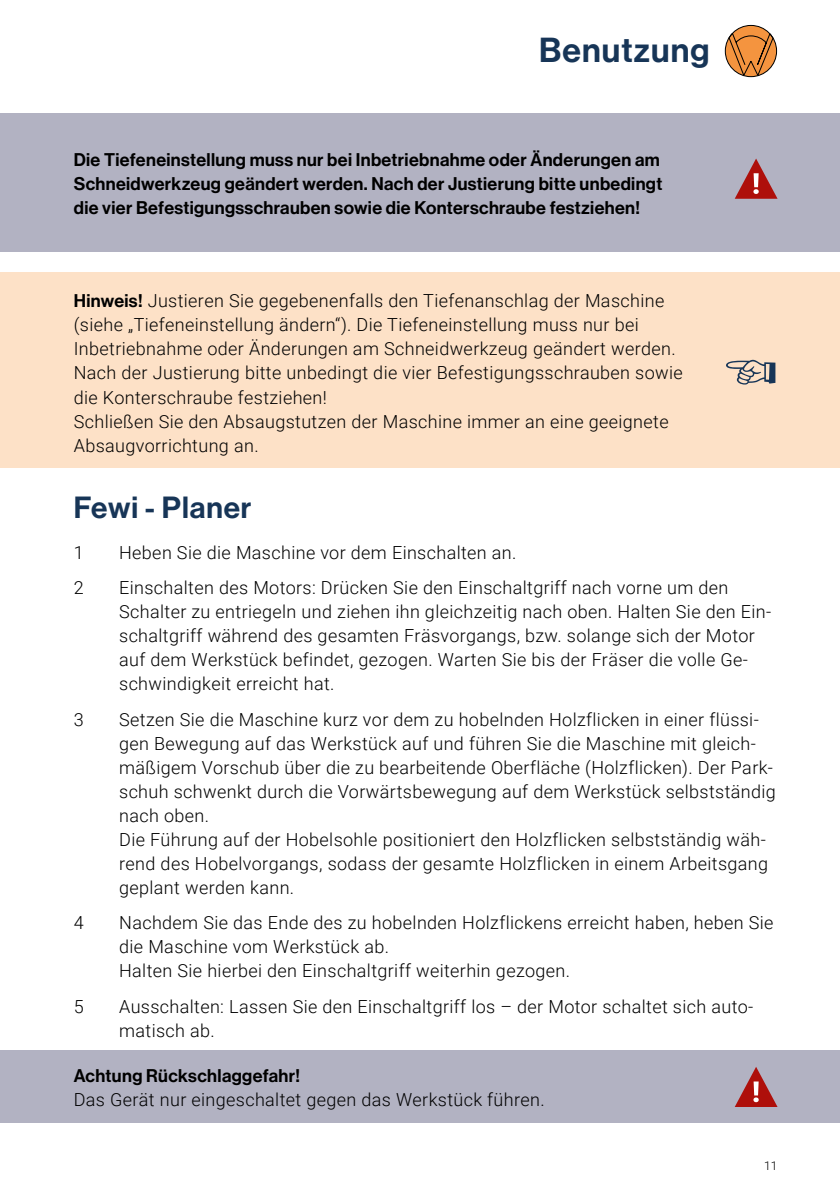
<style>
.page{position:relative;width:840px;height:1191px;background:#fff}
.page>*{position:absolute;margin:0;border:0;box-sizing:border-box;transform-origin:0 0}
.Kapitel_Head-Rechts{font:34px "Neue Haas Display Mediu";letter-spacing:.03em;color:#173557}
.Hauptüberschrift_Tex{font:30px "Neue Haas Display Mediu";letter-spacing:.03em;color:#173557}
.Fliesstext_Einrückun{font:300 18px/24px "Roboto";letter-spacing:.02em;color:#000}
.Fliesstext{font:300 18px/24px "Roboto";letter-spacing:.02em;color:#000}
.Fliesstext-2{font:18px/24px "Neue Haas Display Mediu";letter-spacing:.02em;color:#000}
.t1{font:300 12px "Roboto";color:#000}
.s1{font-family:"Neue Haas Display Mediu";font-weight:400}
</style>
<div class="page">
<svg style="left:725px;top:25px;width:51px;height:52px"></svg>
<div style="left:724px;top:25px;width:52px;height:52px;border:1px solid #000;border-radius:50%"></div>
<svg style="left:727px;top:31px;width:46px;height:47px;background:#d28b4d"></svg>
<div style="left:0;top:272px;width:839px;height:196px;background:#fde1c7"></div>
<div style="left:0;top:113px;width:839px;height:139px;background:#b2b2c2"></div>
<svg style="left:734px;top:158px;width:43px;height:41px"></svg>
<div style="left:0;top:1050px;width:839px;height:73px;background:#b2b2c2"></div>
<svg style="left:734px;top:1067px;width:43px;height:40px"></svg>
<p class="Kapitel_Head-Rechts" style="left:539px;top:30px;width:172px">Benutzung</p>
<p class="Fliesstext-2" style="left:74px;top:148px;width:589px">Die Tiefeneinstellung muss nur bei Inbetriebnahme oder Änderungen am<br>Schneidwerkzeug geändert werden. Nach der Justierung bitte unbedingt die vier Befestigungsschrauben sowie die Konterschraube festziehen!</p>
<p class="Fliesstext" style="left:74px;top:288px;width:610px"><span class="s1">Hinweis!</span> Justieren Sie gegebenenfalls den Tiefenanschlag der Maschine (siehe „Tiefeneinstellung ändern“). Die Tiefeneinstellung muss nur bei Inbetriebnahme oder Änderungen am Schneidwerkzeug geändert werden.<br>Nach der Justierung bitte unbedingt die vier Befestigungsschrauben sowie die Konterschraube festziehen!</p>
<p class="Fliesstext" style="left:74px;top:408px;width:596px">Schließen Sie den Absaugstutzen der Maschine immer an eine geeignete<br>Absaugvorrichtung an.</p>
<p class="Hauptüberschrift_Tex" style="left:74px;top:490px;width:179px">Fewi - Planer</p>
<p class="Fliesstext_Einrückun" style="left:74px;top:540px;width:11px">1</p>
<p class="Fliesstext_Einrückun" style="left:119px;top:540px;width:398px">Heben Sie die Maschine vor dem Einschalten an.</p>
<p class="Fliesstext_Einrückun" style="left:74px;top:575px;width:11px">2</p>
<p class="Fliesstext_Einrückun" style="left:119px;top:575px;width:653px">Einschalten des Motors: Drücken Sie den Einschaltgriff nach vorne um den Schalter zu entriegeln und ziehen ihn gleichzeitig nach oben. Halten Sie den Ein&shy;schaltgriff während des gesamten Fräsvorgangs, bzw. solange sich der Motor auf dem Werkstück befindet, gezogen. Warten Sie bis der Fräser die volle Ge&shy;schwindigkeit erreicht hat.</p>
<p class="Fliesstext_Einrückun" style="left:74px;top:706px;width:11px">3</p>
<p class="Fliesstext_Einrückun" style="left:119px;top:706px;width:657px">Setzen Sie die Maschine kurz vor dem zu hobelnden Holzflicken in einer flüssi&shy;gen Bewegung auf das Werkstück auf und führen Sie die Maschine mit gleich&shy;mäßigem Vorschub über die zu bearbeitende Oberfläche (Holzflicken). Der Park&shy;schuh schwenkt durch die Vorwärtsbewegung auf dem Werkstück selbstständig nach oben.<br>Die Führung auf der Hobelsohle positioniert den Holzflicken selbstständig wäh&shy;rend des Hobelvorgangs, sodass der gesamte Holzflicken in einem Arbeitsgang geplant werden kann.</p>
<p class="Fliesstext_Einrückun" style="left:74px;top:910px;width:11px">4</p>
<p class="Fliesstext_Einrückun" style="left:119px;top:910px;width:655px">Nachdem Sie das Ende des zu hobelnden Holzflickens erreicht haben, heben Sie die Maschine vom Werkstück ab.<br>Halten Sie hierbei den Einschaltgriff weiterhin gezogen.</p>
<p class="Fliesstext_Einrückun" style="left:74px;top:993px;width:11px">5</p>
<p class="Fliesstext_Einrückun" style="left:119px;top:993px;width:635px">Ausschalten: Lassen Sie den Einschaltgriff los – der Motor schaltet sich auto&shy;matisch ab.</p>
<p class="Fliesstext-2" style="left:74px;top:1064px;width:227px">Achtung Rückschlaggefahr!</p>
<p class="Fliesstext" style="left:74px;top:1087px;width:472px">Das Gerät nur eingeschaltet gegen das Werkstück führen.</p>
<p class="t1" style="left:763px;top:1156px;width:15px">11</p>
</div>
